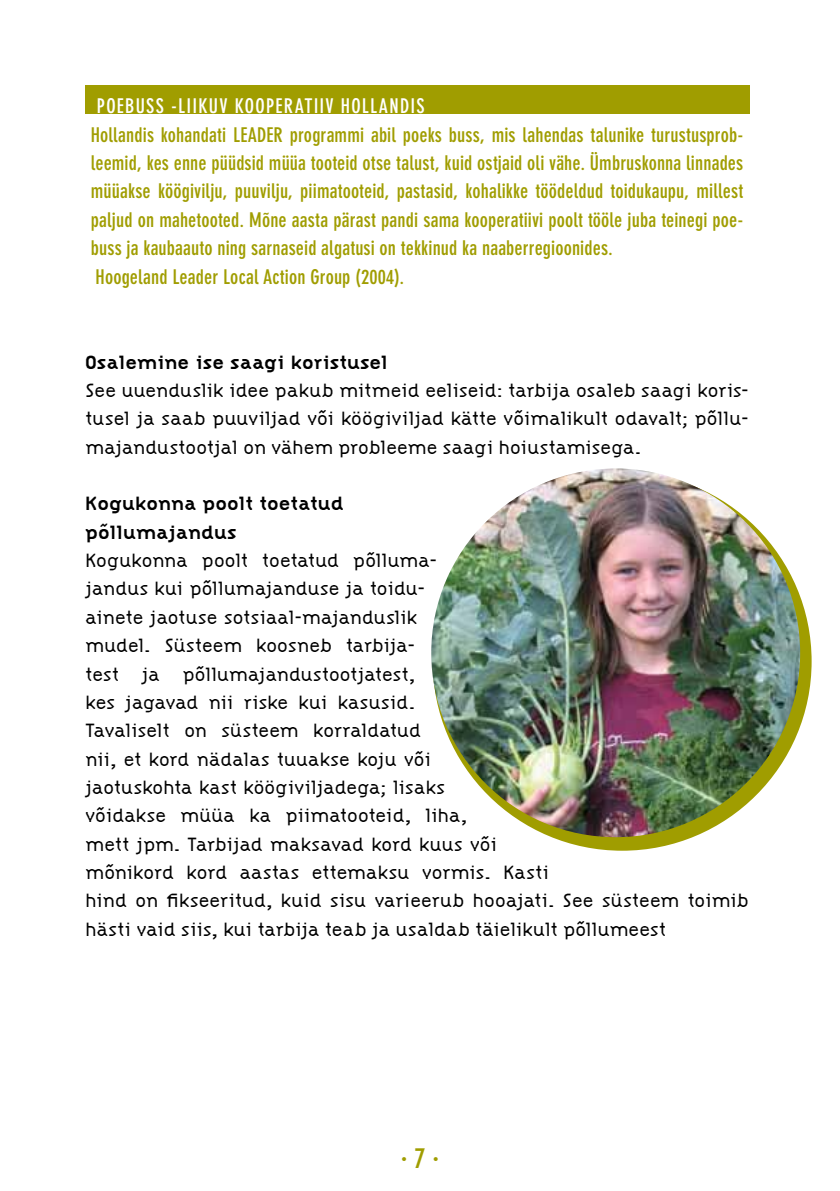
<style>
.page{position:relative;width:840px;height:1191px;background:#fff}
.page>*{position:absolute;margin:0;border:0;box-sizing:border-box;transform-origin:0 0}
.t1{font:700 condensed 28px "DIN Neuzeit Grotesk";color:#a09d00}
.t2{font:300 20px/28.4px "Citizen";letter-spacing:-.035em;color:#000;text-align:justify}
.t3{font:700 condensed 20px/28.4px "DIN Neuzeit Grotesk";letter-spacing:.005em;color:#a09d00}
.t4{font:700 20px/28.4px "Citizen";color:#000}
.t5{font:700 condensed 20px "DIN Neuzeit Grotesk";letter-spacing:.08em;color:#fff}
</style>
<div class="page">
<div style="left:85px;top:85px;width:663px;height:28px;background:#a09d00"></div>
<div style="left:432px;top:472px;width:379px;height:378px;background:#a09d00;border-radius:50%"></div>
<img style="left:431px;top:468px;width:368px;height:369px;border-radius:184px">
<p class="t5" style="left:97px;top:95px;width:329px">Poebuss -liikuv kooperatiiv Hollandis</p>
<p class="t3" style="left:91px;top:120px;width:151px">Hollandis kohandati LEADE</p>
<p class="t3" style="left:91px;top:120px;width:653px;text-indent:182px">R programmi abil poeks buss, mis lahendas talunike turustusprob&shy;leemid, kes enne püüdsid müüa tooteid otse talust, kuid ostjaid oli vähe. Ümbruskonna linnades müüakse köögivilju, puuvilju, piimatooteid, pastasid, kohalikke töödeldud toidukaupu, millest paljud on mahetooted. Mõne aasta pärast pandi sama kooperatiivi poolt tööle juba teinegi poe&shy;buss ja kaubaauto ning sarnaseid algatusi on tekkinud ka naaberregioonides.<br>Hoogeland Leader Local Action Group (2004).</p>
<p class="t4" style="left:85px;top:348px;width:304px">Osalemine ise saagi koristusel</p>
<p class="t2" style="left:85px;top:376px;width:665px">See uuenduslik idee pakub mitmeid eeliseid: tarbija osaleb saagi koris&shy;tusel ja saab puuviljad või köögiviljad kätte võimalikult odavalt; põllu&shy;majandustootjal on vähem probleeme saagi hoiustamisega.</p>
<p class="t4" style="left:85px;top:489px;width:260px">Kogukonna poolt toetatud põllumajandus</p>
<p class="t2" style="left:85px;top:546px;width:665px;text-align:left">Kogukonna poolt toetatud põlluma-<br>jandus kui põllumajanduse ja toidu-<br>ainete jaotuse sotsiaal-majanduslik<br>mudel. Süsteem koosneb tarbija-<br>test ja põllumajandustootjatest,<br>kes jagavad nii riske kui kasusid.<br>Tavaliselt on süsteem korraldatud<br>nii, et kord nädalas tuuakse koju või<br>jaotuskohta kast köögiviljadega; lisaks<br>võidakse müüa ka piimatooteid, liha,<br>mett jpm. Tarbijad maksavad kord kuus või<br>mõnikord kord aastas ettemaksu vormis. Kasti<br>hind on fikseeritud, kuid sisu varieerub hooajati. See süsteem toimib hästi vaid siis, kui tarbija teab ja usaldab täielikult põllumeest</p>
<h1 class="t1" style="left:400px;top:1142px;width:40px">· 7 ·</h1>
</div>
